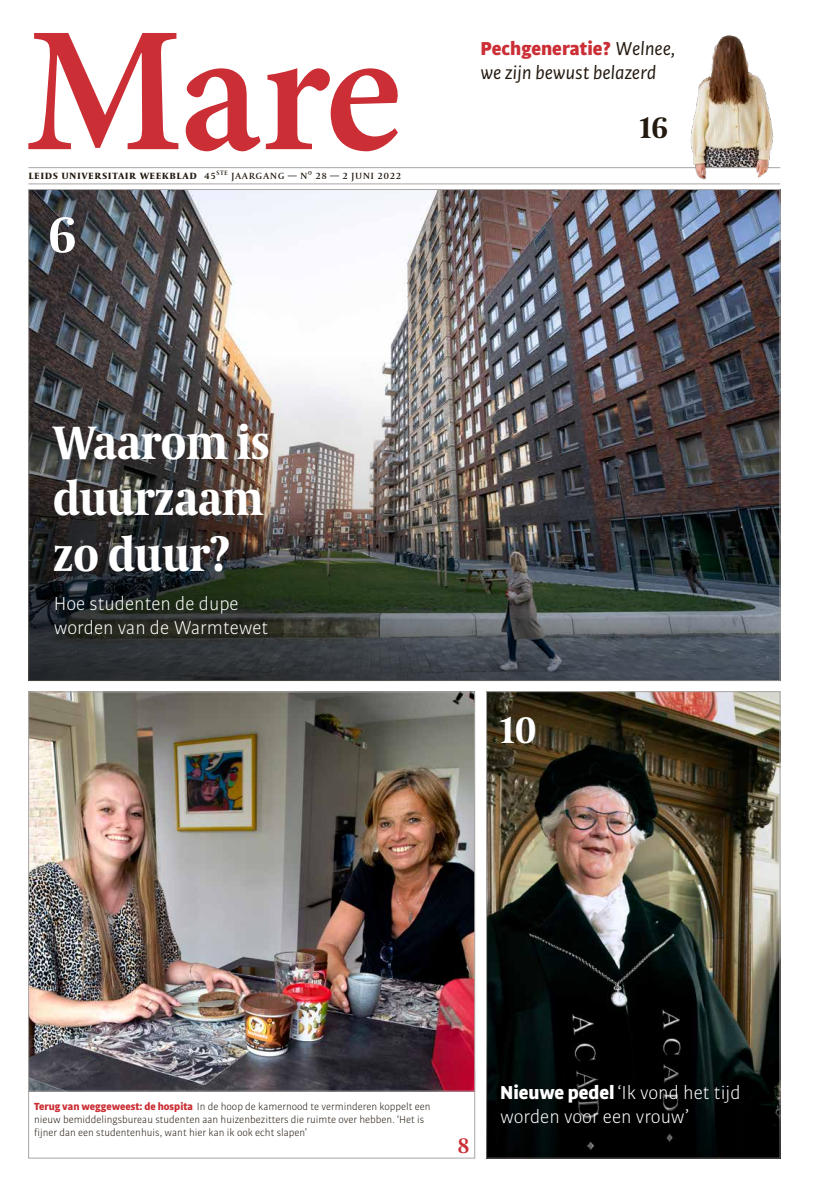
<style>
.page{position:relative;width:820px;height:1191px;background:#fff}
.page>*{position:absolute;margin:0;border:0;box-sizing:border-box;transform-origin:0 0}
.t1{font:700 50px "Coranto 2 Headline";color:#fff}
.t2{font:700 46.5px/55.8px "Coranto 2 Headline";color:#fff}
.t3{font:700 36.7px "Coranto 2 Headline";color:#fff}
.t4{font:700 29.4px "Coranto 2 Headline";color:#23190f}
.t5{font:700 20.9px "Coranto 2 Headline";color:#cb2f35}
.t6{font:300 20px/24px "Bulo";color:#fff}
.t7{font:italic 20px/24px "Bulo";color:#23190f}
.t8{font:700 12.5px "Capitolium 2";letter-spacing:.04em;color:#23190f}
.t9{font:300 11px/13px "Bulo";color:#23190f}
.s1{font-weight:400}
.s2{font-weight:900;font-style:normal;color:#cb2f35}
.s3{font-weight:900;color:#cb2f35}
.s4{font-weight:900}
</style>
<div class="page">
<img style="left:30px;top:191px;width:748px;height:166px">
<div style="left:28px;top:1069px;width:447px;height:89px;border:1px solid #a9a7a5"></div>
<img style="left:30px;top:693px;width:443px;height:396px">
<img style="left:488px;top:693px;width:290px;height:344px">
<svg style="left:486px;top:1037px;width:294px;height:121px;background:#060908"></svg>
<img style="left:28px;top:357px;width:752px;height:324px">
<hr style="left:28px;top:167px;width:752px;height:1px;background:#a9a7a5">
<hr style="left:28px;top:184px;width:752px;height:1px;background:#a9a7a5">
<svg style="left:266px;top:68px;width:132px;height:83px"></svg>
<svg style="left:186px;top:68px;width:74px;height:83px"></svg>
<svg style="left:28px;top:33px;width:150px;height:116px"></svg>
<img style="left:689px;top:35px;width:86px;height:149px">
<p class="t8" style="left:28px;top:167px;width:374px">Leids Universitair Weekblad <span class="s1">45</span><sup>ste</sup> <span class="s1">Jaargang — nº 28 — 2 juni 2022</span></p>
<h1 class="t1" style="left:48px;top:196px;width:30px">6</h1>
<h2 class="t2" style="left:53px;top:413px;width:218px">Waarom is duurzaam zo duur?</h2>
<h3 class="t6" style="left:54px;top:591px;width:216px">Hoe studenten de dupe worden van de Warmtewet</h3>
<h3 class="t7" style="left:480px;top:36px;width:196px"><span class="s2">Pechgeneratie?</span> Welnee, we zijn bewust belazerd</h3>
<h3 class="t4" style="left:638px;top:105px;width:30px">16</h3>
<h3 class="t3" style="left:499px;top:701px;width:39px">10</h3>
<p class="t9" style="left:34px;top:1100px;width:398px"><span class="s3">Terug van weggeweest: de hospita</span> In de hoop de kamernood te verminderen koppelt een nieuw bemiddelingsbureau studenten aan huizenbezitters die ruimte over hebben. ‘Het is fijner dan een studentenhuis, want hier kan ik ook echt slapen’</p>
<h3 class="t5" style="left:457px;top:1129px;width:13px">8</h3>
<h3 class="t6" style="left:500px;top:1080px;width:242px"><span class="s4">Nieuwe pedel</span> ‘Ik vond het tijd worden voor een vrouw’</h3>
</div>
